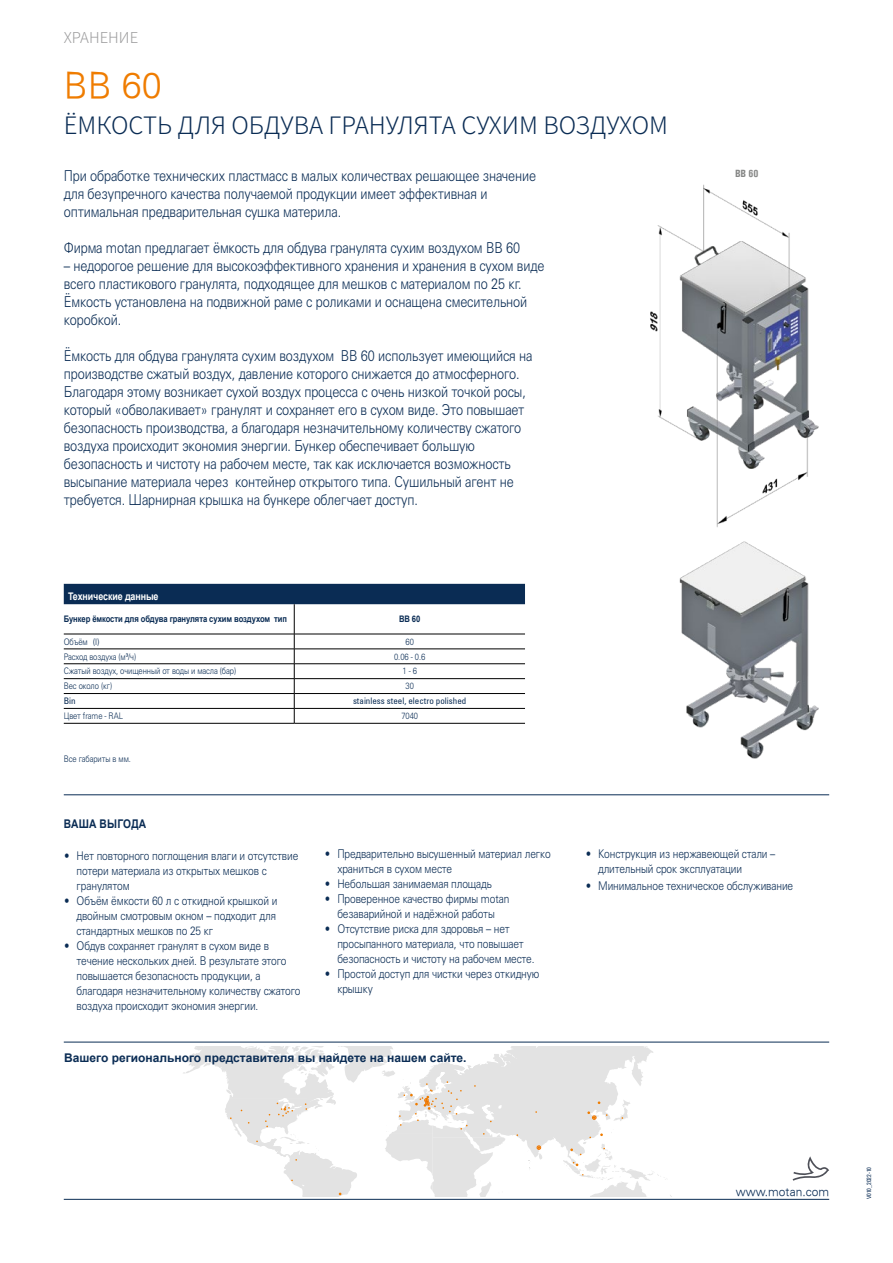
<style>
.page{position:relative;width:893px;height:1263px;background:#fff}
.page>*{position:absolute;margin:0;border:0;box-sizing:border-box;transform-origin:0 0}
.t1{font:300 36px "Univers";color:#ef7c00}
.t2{font:300 24px "Noto Sans SC";color:#0a2c54}
.t3{font:300 15px/18px "Univers Cyr";letter-spacing:-.01em;color:#0a2c54;scale:.85 1}
.t4{font:300 15px "Noto Sans SC";color:#9c9c9d}
.t5{font:300 12px/15px "Univers Cyr";letter-spacing:-.01em;color:#0a2c54;scale:.85 1}
.t6{font:700 12px "Arial";color:#0a2c54}
.t7{font:300 12px "Univers";color:#0a2c54}
.t8{font:700 12px "Arial";letter-spacing:.025em;color:#0a2c54;scale:.85 1}
.t9{font:700 10.5px "Arial";letter-spacing:-.01em;color:#fff;scale:.85 1}
.t10{font:700 10.5px "Univers Condensed";color:#868786}
.t11{font:300 9px "Univers Cyr";letter-spacing:-.01em;color:#0a2c54;scale:.85 1}
.t12{font:700 9px "Arial";letter-spacing:-.01em;color:#0a2c54;scale:.85 1}
.t13{font:condensed 9px "Univers";color:#0a2c54}
.t14{font:condensed 6px "Univers";color:#0a2c54}
.s1{font-family:"Arial";font-weight:400}
.s2{font-family:"Univers";font-stretch:condensed}
</style>
<div class="page">
<img style="left:650px;top:185px;width:169px;height:574px">
<hr style="left:64px;top:1042px;width:765px;height:1px;background:#0a2c54">
<svg style="left:183px;top:1047px;width:488px;height:149px"></svg>
<hr style="left:64px;top:1199px;width:765px;height:1px;background:#0a2c54">
<svg style="left:793px;top:1156px;width:36px;height:25px"></svg>
<div style="left:64px;top:584px;width:461px;height:20px;background:#0a2c54"></div>
<hr style="left:64px;top:634px;width:230px;height:1px;background:#000">
<hr style="left:64px;top:649px;width:230px;height:1px;background:#000">
<hr style="left:64px;top:663px;width:230px;height:1px;background:#000">
<hr style="left:64px;top:678px;width:230px;height:1px;background:#000">
<hr style="left:64px;top:693px;width:230px;height:1px;background:#000">
<hr style="left:64px;top:708px;width:230px;height:1px;background:#000">
<hr style="left:64px;top:723px;width:230px;height:1px;background:#000">
<hr style="left:294px;top:604px;width:1px;height:30px;background:#000">
<hr style="left:294px;top:634px;width:231px;height:1px;background:#000">
<hr style="left:294px;top:649px;width:231px;height:1px;background:#000">
<hr style="left:294px;top:663px;width:231px;height:1px;background:#000">
<hr style="left:294px;top:678px;width:231px;height:1px;background:#000">
<hr style="left:294px;top:693px;width:231px;height:1px;background:#000">
<hr style="left:294px;top:708px;width:231px;height:1px;background:#000">
<svg style="left:294px;top:634px;width:1px;height:89px"></svg>
<hr style="left:294px;top:723px;width:231px;height:1px;background:#000">
<hr style="left:64px;top:794px;width:765px;height:1px;background:#0a2c54">
<p class="t4" style="left:64px;top:29px;width:76px">ХРАНЕНИЕ</p>
<h1 class="t1" style="left:64px;top:64px;width:100px">BB 60</h1>
<h2 class="t2" style="left:64px;top:112px;width:606px">ЁМКОСТЬ ДЛЯ ОБДУВА ГРАНУЛЯТА СУХИМ ВОЗДУХОМ</h2>
<p class="t3" style="left:64px;top:167px;width:557px">При обработке технических пластмасс в малых количествах решающее значение для безупречного качества получаемой продукции имеет эффективная и оптимальная предварительная сушка материла.</p>
<p class="t3" style="left:64px;top:239px;width:538px">Фирма motan предлагает ёмкость для обдува гранулята сухим воздухом ВВ 60</p>
<p class="t3" style="left:64px;top:257px;width:567px">– недорогое решение для высокоэффективного хранения и хранения в сухом виде всего пластикового гранулята, подходящее для мешков с материалом по 25 кг.<br>Ёмкость установлена на подвижной раме с роликами и оснащена смесительной коробкой.</p>
<p class="t3" style="left:64px;top:347px;width:553px">Ёмкость для обдува гранулята сухим воздухом ВВ 60 использует имеющийся на производстве сжатый воздух, давление которого снижается до атмосферного.<br>Благодаря этому возникает сухой воздух процесса с очень низкой точкой росы, который «обволакивает» гранулят и сохраняет его в сухом виде. Это повышает безопасность производства, а благодаря незначительному количеству сжатого воздуха происходит экономия энергии. Бункер обеспечивает большую безопасность и чистоту на рабочем месте, так как исключается возможность высыпание материала через контейнер открытого типа. Сушильный агент не требуется. Шарнирная крышка на бункере облегчает доступ.</p>
<p class="t9" style="left:68px;top:589px;width:108px">Технические данные</p>
<p class="t12" style="left:64px;top:613px;width:264px">Бункер ёмкости для обдува гранулята сухим воздухом тип</p>
<p class="t12" style="left:399px;top:613px;width:27px">BB 60</p>
<p class="t11" style="left:64px;top:636px;width:44px">Объём (l)</p>
<p class="t11" style="left:405px;top:636px;width:11px">60</p>
<p class="t11" style="left:64px;top:651px;width:87px">Расход воздуха (м<span class="s1">³</span>/ч)</p>
<p class="t11" style="left:394px;top:651px;width:38px">0.06 - 0.6</p>
<p class="t11" style="left:64px;top:666px;width:204px">Сжатый воздух, очищенный от воды и масла (бар)</p>
<p class="t11" style="left:402px;top:666px;width:19px">1 - 6</p>
<p class="t11" style="left:64px;top:681px;width:59px">Вес около (кг)</p>
<p class="t11" style="left:405px;top:681px;width:11px">30</p>
<p class="t13" style="left:64px;top:695px;width:13px">Bin</p>
<p class="t13" style="left:353px;top:695px;width:115px">stainless steel, electro polished</p>
<p class="t11" style="left:64px;top:711px;width:71px">Цвет frame - RAL</p>
<p class="t11" style="left:401px;top:711px;width:21px">7040</p>
<p class="t11" style="left:64px;top:754px;width:81px">Все габариты в мм.</p>
<p class="t10" style="left:735px;top:167px;width:25px">BB 60</p>
<p class="t8" style="left:64px;top:816px;width:98px">ВАША ВЫГОДА</p>
<p class="t5" style="left:77px;top:848px;width:262px;text-indent:-13px"><span class="s2">•</span> Нет повторного поглощения влаги и отсутствие потери материала из открытых мешков с гранулятом</p>
<p class="t5" style="left:77px;top:893px;width:238px;text-indent:-13px"><span class="s2">•</span> Объём ёмкости 60 л с откидной крышкой и двойным смотровым окном – подходит для стандартных мешков по 25 кг</p>
<p class="t5" style="left:77px;top:938px;width:265px;text-indent:-13px"><span class="s2">•</span> Обдув сохраняет гранулят в сухом виде в течение нескольких дней. В результате этого повышается безопасность продукции, а благодаря незначительному количеству сжатого воздуха происходит экономия энергии.</p>
<p class="t5" style="left:337px;top:846px;width:253px;text-indent:-13px"><span class="s2">•</span> Предварительно высушенный материал легко храниться в сухом месте</p>
<p class="t5" style="left:325px;top:876px;width:198px"><span class="s2">•</span> Небольшая занимаемая площадь</p>
<p class="t5" style="left:325px;top:891px;width:219px;text-align:center"><span class="s2">•</span> Проверенное качество фирмы motan безаварийной и надёжной работы</p>
<p class="t5" style="left:337px;top:921px;width:234px;text-indent:-13px"><span class="s2">•</span> Отсутствие риска для здоровья – нет просыпанного материала, что повышает безопасность и чистоту на рабочем месте.</p>
<p class="t5" style="left:337px;top:966px;width:239px;text-indent:-13px"><span class="s2">•</span> Простой доступ для чистки через откидную крышку</p>
<p class="t6" style="left:64px;top:1049px;width:404px">Вашего регионального представителя вы найдете на нашем сайте.</p>
<p class="t5" style="left:598px;top:846px;width:210px;text-indent:-13px"><span class="s2">•</span> Конструкция из нержавеющей стали – длительный срок эксплуатации</p>
<p class="t5" style="left:585px;top:878px;width:246px"><span class="s2">•</span> Минимальное техническое обслуживание</p>
<p class="t7" style="left:736px;top:1184px;width:95px">www.motan.com</p>
<p class="t14" style="left:865px;top:1199px;width:34px;rotate:-90deg">V010_2022-10</p>
</div>
